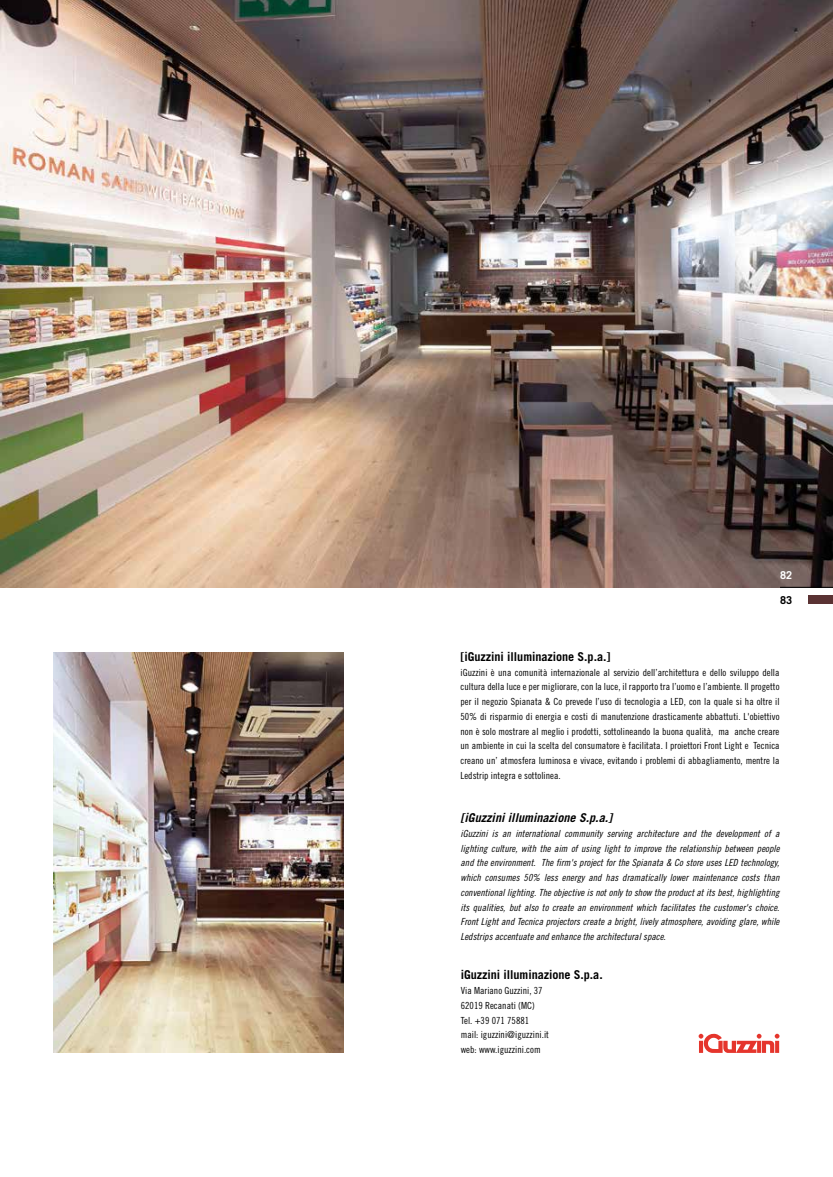
<style>
.page{position:relative;width:833px;height:1177px;background:#fff}
.page>*{position:absolute;margin:0;border:0;box-sizing:border-box;transform-origin:0 0}
.t1{font:700 12.25px "Trade Gothic LT Std";letter-spacing:-.005em;color:#000}
.t2{font:italic 700 12.25px "Trade Gothic LT Std";color:#000}
.t3{font:700 10.88px "Trade Gothic LT Std";color:#fff}
.t4{font:700 10.88px "Trade Gothic LT Std";color:#000}
.t5{font:9.75px/14.6px "Trade Gothic LT Std Cn 18";letter-spacing:.005em;color:#000}
.t6{font:9.75px/14.6px "Trade Gothic LT Std Cn 18 Obl";letter-spacing:.005em;color:#000;text-align:justify}
</style>
<div class="page">
<img style="left:53px;top:652px;width:291px;height:400px">
<svg style="left:698px;top:1033px;width:81px;height:19px"></svg>
<img style="left:0;top:0;width:833px;height:587px">
<div style="left:808px;top:595px;width:25px;height:9px;background:#5a3233"></div>
<hr style="left:780px;top:587px;width:53px;height:1px;background:#000">
<p class="t3" style="left:780px;top:568px;width:14px">82</p>
<p class="t4" style="left:780px;top:593px;width:14px">83</p>
<p class="t1" style="left:460px;top:649px;width:151px">[iGuzzini illuminazione S.p.a.]</p>
<p class="t5" style="left:460px;top:665px;width:320px;text-align:justify">iGuzzini è una comunità internazionale al servizio dell’architettura e dello sviluppo della cultura della luce e per migliorare, con la luce, il rapporto tra l’uomo e l’ambiente. Il progetto per il negozio Spianata &amp; Co prevede l’uso di tecnologia a LED, con la quale si ha oltre il 50% di risparmio di energia e costi di manutenzione drasticamente abbattuti. L'obiettivo non è solo mostrare al meglio i prodotti, sottolineando la buona qualità, ma anche creare un ambiente in cui la scelta del consumatore è facilitata. I proiettori Front Light e Tecnica creano un’ atmosfera luminosa e vivace, evitando i problemi di abbagliamento, mentre la Ledstrip integra e sottolinea.</p>
<p class="t2" style="left:460px;top:810px;width:153px">[iGuzzini illuminazione S.p.a.]</p>
<p class="t6" style="left:460px;top:826px;width:320px">iGuzzini is an international community serving architecture and the development of a lighting culture, with the aim of using light to improve the relationship between people and the environment. The firm's project for the Spianata &amp; Co store uses LED technology, which consumes 50% less energy and has dramatically lower maintenance costs than conventional lighting. The objective is not only to show the product at its best, highlighting its qualities, but also to create an environment which facilitates the customer's choice.<br>Front Light and Tecnica projectors create a bright, lively atmosphere, avoiding glare, while Ledstrips accentuate and enhance the architectural space.</p>
<p class="t1" style="left:461px;top:967px;width:143px">iGuzzini illuminazione S.p.a.</p>
<p class="t5" style="left:461px;top:983px;width:90px">Via Mariano Guzzini, 37<br>62019 Recanati (MC)<br>Tel. +39 071 75881 mail: iguzzini@iguzzini.it web: www.iguzzini.com</p>
</div>
